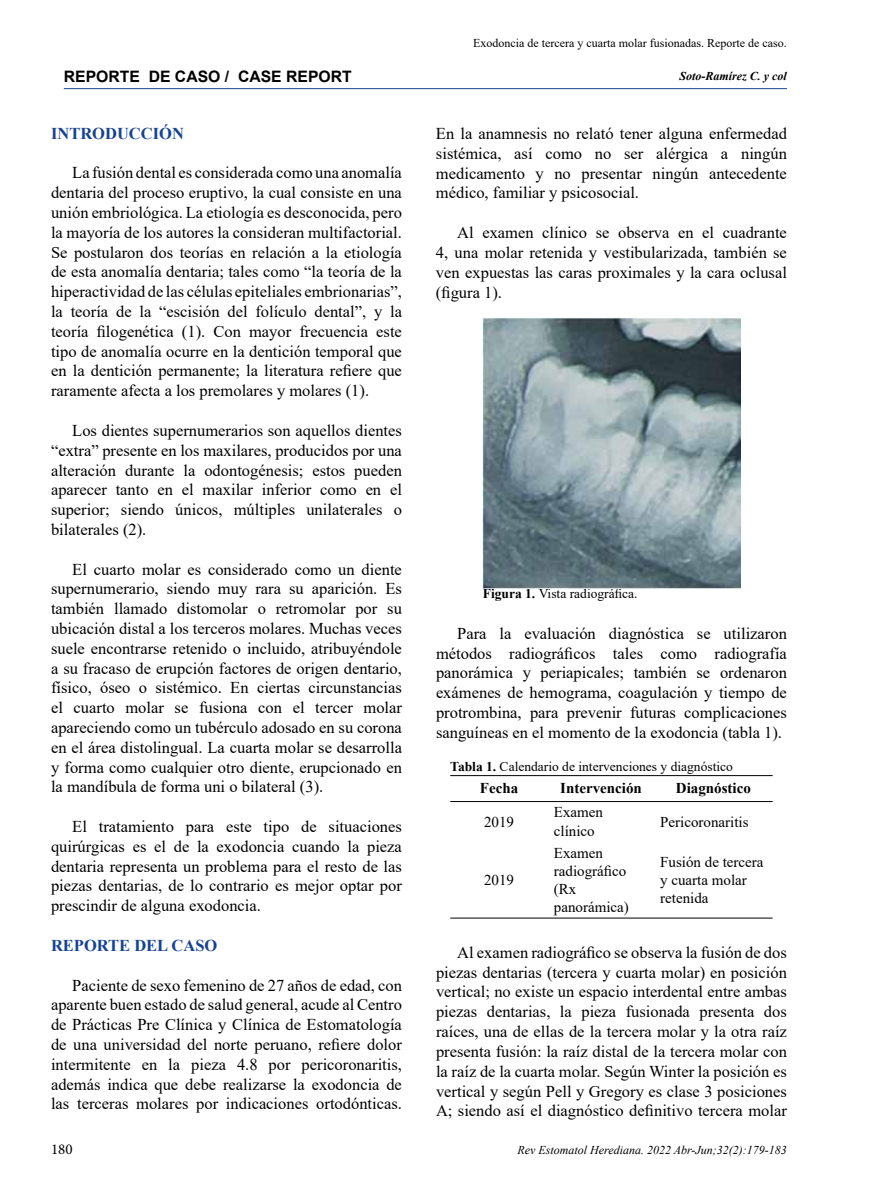
<style>
.page{position:relative;width:872px;height:1191px;background:#fff}
.page>*{position:absolute;margin:0;border:0;box-sizing:border-box;transform-origin:0 0}
.t1{font:16.5px/19.8px "Times New Roman";color:#000;text-align:justify}
.t2{font:700 16.5px "Times New Roman";color:#164194}
.t3{font:700 15.75px "Arial";color:#000}
.t4{font:15px/18px "Times New Roman";color:#000}
.t5{font:700 15px "Times New Roman";color:#000}
.t6{font:15px "Minion Pro";color:#000}
.t7{font:13.5px "Times New Roman";color:#000}
.t8{font:12px "Times New Roman";color:#000}
.t9{font:italic 12px "Times New Roman";color:#000}
.t10{font:italic 700 12px "Times New Roman";color:#000}
.s1{font-weight:700}
</style>
<div class="page">
<hr style="left:64px;top:88px;width:723px;height:1px;background:#164194">
<img style="left:483px;top:318px;width:257px;height:270px">
<hr style="left:450px;top:801px;width:322px;height:1px;background:#000">
<hr style="left:450px;top:775px;width:322px;height:1px;background:#000">
<hr style="left:450px;top:917px;width:322px;height:1px;background:#000">
<p class="t8" style="left:473px;top:34px;width:315px">Exodoncia de tercera y cuarta molar fusionadas. Reporte de caso.</p>
<p class="t3" style="left:64px;top:66px;width:289px">REPORTE DE CASO / CASE REPORT</p>
<p class="t10" style="left:679px;top:67px;width:109px">Soto-Ramírez C. y col</p>
<p class="t2" style="left:51px;top:121px;width:134px">INTRODUCCIÓN</p>
<p class="t1" style="left:51px;top:162px;width:352px;text-indent:21px">La fusión dental es considerada como una anomalía dentaria del proceso eruptivo, la cual consiste en una unión embriológica. La etiología es desconocida, pero la mayoría de los autores la consideran multifactorial.<br>Se postularon dos teorías en relación a la etiología de esta anomalía dentaria; tales como “la teoría de la hiperactividad de las células epiteliales embrionarias”, la teoría de la “escisión del folículo dental”, y la teoría filogenética (1). Con mayor frecuencia este tipo de anomalía ocurre en la dentición temporal que en la dentición permanente; la literatura refiere que raramente afecta a los premolares y molares (1).</p>
<p class="t1" style="left:51px;top:420px;width:352px;text-indent:21px">Los dientes supernumerarios son aquellos dientes “extra” presente en los maxilares, producidos por una alteración durante la odontogénesis; estos pueden aparecer tanto en el maxilar inferior como en el superior; siendo únicos, múltiples unilaterales o bilaterales (2).</p>
<p class="t1" style="left:51px;top:558px;width:352px;text-indent:21px">El cuarto molar es considerado como un diente supernumerario, siendo muy rara su aparición. Es también llamado distomolar o retromolar por su ubicación distal a los terceros molares. Muchas veces suele encontrarse retenido o incluido, atribuyéndole a su fracaso de erupción factores de origen dentario, físico, óseo o sistémico. En ciertas circunstancias el cuarto molar se fusiona con el tercer molar apareciendo como un tubérculo adosado en su corona en el área distolingual. La cuarta molar se desarrolla y forma como cualquier otro diente, erupcionado en la mandíbula de forma uni o bilateral (3).</p>
<p class="t1" style="left:51px;top:816px;width:352px;text-indent:21px">El tratamiento para este tipo de situaciones quirúrgicas es el de la exodoncia cuando la pieza dentaria representa un problema para el resto de las piezas dentarias, de lo contrario es mejor optar por prescindir de alguna exodoncia.</p>
<p class="t2" style="left:51px;top:933px;width:168px">REPORTE DEL CASO</p>
<p class="t1" style="left:51px;top:974px;width:352px;text-indent:21px">Paciente de sexo femenino de 27 años de edad, con aparente buen estado de salud general, acude al Centro de Prácticas Pre Clínica y Clínica de Estomatología de una universidad del norte peruano, refiere dolor intermitente en la pieza 4.8 por pericoronaritis, además indica que debe realizarse la exodoncia de las terceras molares por indicaciones ortodónticas.</p>
<p class="t1" style="left:436px;top:123px;width:352px">En la anamnesis no relató tener alguna enfermedad sistémica, así como no ser alérgica a ningún medicamento y no presentar ningún antecedente médico, familiar y psicosocial.</p>
<p class="t1" style="left:436px;top:222px;width:352px;text-indent:21px">Al examen clínico se observa en el cuadrante 4, una molar retenida y vestibularizada, también se ven expuestas las caras proximales y la cara oclusal (figura 1).</p>
<p class="t7" style="left:483px;top:583px;width:156px"><span class="s1">Figura 1.</span> Vista radiográfica.</p>
<p class="t1" style="left:436px;top:623px;width:352px;text-indent:21px">Para la evaluación diagnóstica se utilizaron métodos radiográficos tales como radiografía panorámica y periapicales; también se ordenaron exámenes de hemograma, coagulación y tiempo de protrombina, para prevenir futuras complicaciones sanguíneas en el momento de la exodoncia (tabla 1).</p>
<p class="t7" style="left:450px;top:757px;width:284px"><span class="s1">Tabla 1.</span> Calendario de intervenciones y diagnóstico</p>
<p class="t5" style="left:480px;top:777px;width:40px">Fecha</p>
<p class="t5" style="left:560px;top:777px;width:83px">Intervención</p>
<p class="t5" style="left:676px;top:777px;width:76px">Diagnóstico</p>
<p class="t4" style="left:484px;top:812px;width:31px">2019</p>
<p class="t4" style="left:554px;top:803px;width:51px">Examen clínico</p>
<p class="t4" style="left:660px;top:812px;width:90px">Pericoronaritis</p>
<p class="t4" style="left:484px;top:870px;width:31px">2019</p>
<p class="t4" style="left:554px;top:843px;width:76px">Examen radiográfico (Rx panorámica)</p>
<p class="t4" style="left:660px;top:852px;width:105px">Fusión de tercera y cuarta molar retenida</p>
<p class="t1" style="left:436px;top:942px;width:352px;text-indent:21px">Al examen radiográfico se observa la fusión de dos piezas dentarias (tercera y cuarta molar) en posición vertical; no existe un espacio interdental entre ambas piezas dentarias, la pieza fusionada presenta dos raíces, una de ellas de la tercera molar y la otra raíz presenta fusión: la raíz distal de la tercera molar con la raíz de la cuarta molar. Según Winter la posición es vertical y según Pell y Gregory es clase 3 posiciones A; siendo así el diagnóstico definitivo tercera molar</p>
<p class="t6" style="left:51px;top:1139px;width:23px">180</p>
<p class="t9" style="left:517px;top:1141px;width:271px">Rev Estomatol Herediana. 2022 Abr-Jun;32(2):179-183</p>
</div>
